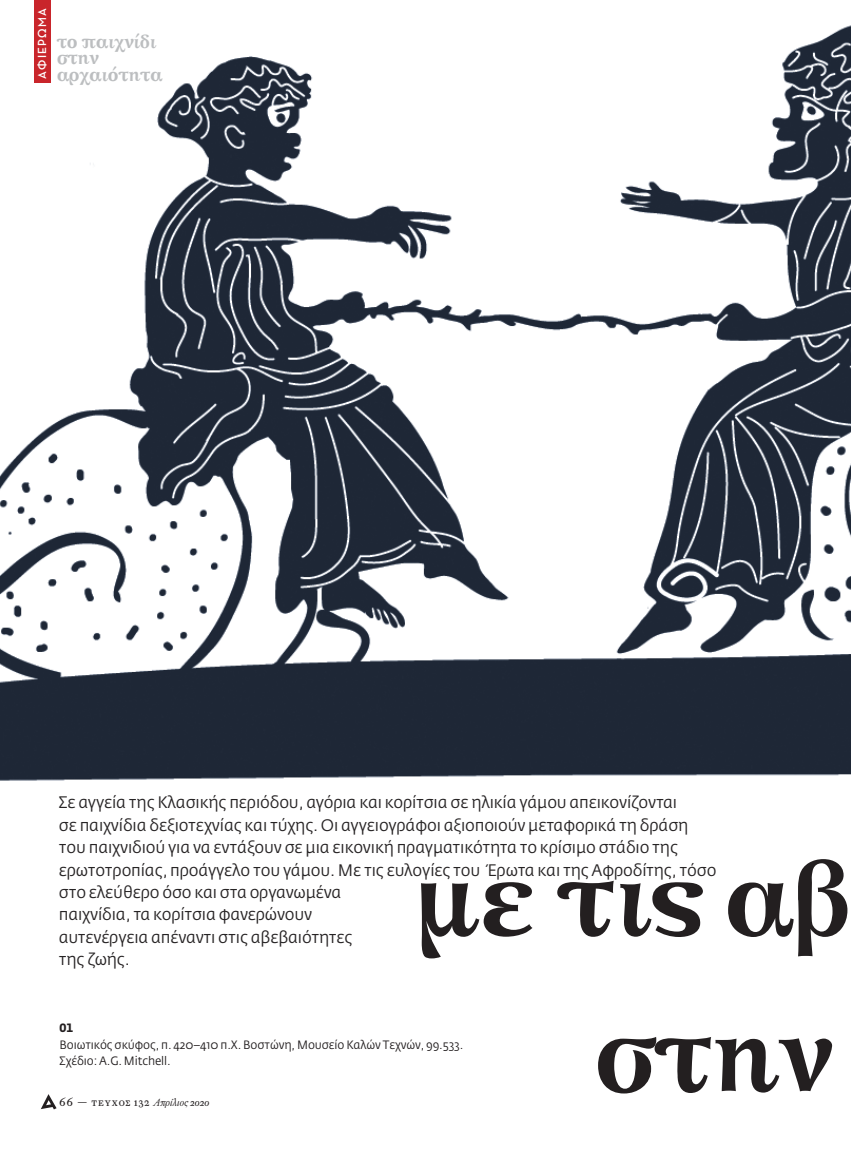
<style>
.page{position:relative;width:851px;height:1149px;background:#fff}
.page>*{position:absolute;margin:0;border:0;box-sizing:border-box;transform-origin:0 0}
.t1{font:102px/156px "SK Aris Pol Uni W Black";letter-spacing:-.02em;color:#231f20;text-align:right}
.t2{font:18px/16.5px "SK Aris Pol Uni W Black";letter-spacing:-.02em;color:#bcbec0}
.t3{font:16.5px/22.4px "Fedra Sans Greek Book TF";letter-spacing:-.01em;color:#262324}
.t4{font:12px/16.5px "Fedra Sans Greek";letter-spacing:-.01em;color:#231f20;scale:.96 1}
.t5{font:700 12px "Neutraface Display Greek";letter-spacing:.1em;color:#fff}
.t6{font:12px "Fedra Sans Greek Bold TF";color:#231f20;scale:.96 1}
.t7{font:10.5px "Farnham Text GR";letter-spacing:.095em;color:#231f20;scale:.96 1}
.s1{font-size:12px}
.s2{font-family:"Farnham Display GR";font-weight:300;font-style:italic}
.s3{font-style:italic;font-size:9.3px}
</style>
<div class="page">
<svg style="left:41px;top:1094px;width:16px;height:14px"></svg>
<img style="left:0;top:0;width:850px;height:781px">
<p class="t5" style="left:36px;top:79px;width:72px;rotate:-90deg">ΑΦΙΕΡΩΜΑ</p>
<p class="t2" style="left:57px;top:32px;width:107px">το παιχνίδι στην αρχαιότητα</p>
<p class="t3" style="left:59px;top:791px;width:659px">Σε αγγεία της Κλασικής περιόδου, αγόρια και κορίτσια σε ηλικία γάμου απεικονίζονται<br>σε παιχνίδια δεξιοτεχνίας και τύχης. Οι αγγειογράφοι αξιοποιούν μεταφορικά τη δράση του παιχνιδιού για να εντάξουν σε μια εικονική πραγματικότητα το κρίσιμο στάδιο της ερωτοτροπίας, προάγγελο του γάμου. Με τις ευλογίες του Έρωτα και της Αφροδίτης, τόσο στο ελεύθερο όσο και στα οργανωμένα<br>παιχνίδια, τα κορίτσια φανερώνουν<br>αυτενέργεια απέναντι στις αβεβαιότητες<br>της ζωής.</p>
<h1 class="t1" style="left:415px;top:815px;width:439px">με τις αβ στην</h1>
<p class="t6" style="left:60px;top:1020px;width:16px">01</p>
<p class="t4" style="left:60px;top:1036px;width:422px">Βοιωτικός σκύφος, π. 420–410 π.Χ. Βοστώνη, Μουσείο Καλών Τεχνών, 99.533.<br>Σχέδιο: A.G. Mitchell.</p>
<p class="t7" style="left:60px;top:1096px;width:157px"><span class="s1">66 —</span> teyχοσ 132 <span class="s2">Απρίλιος</span> <span class="s3">2020</span></p>
</div>
